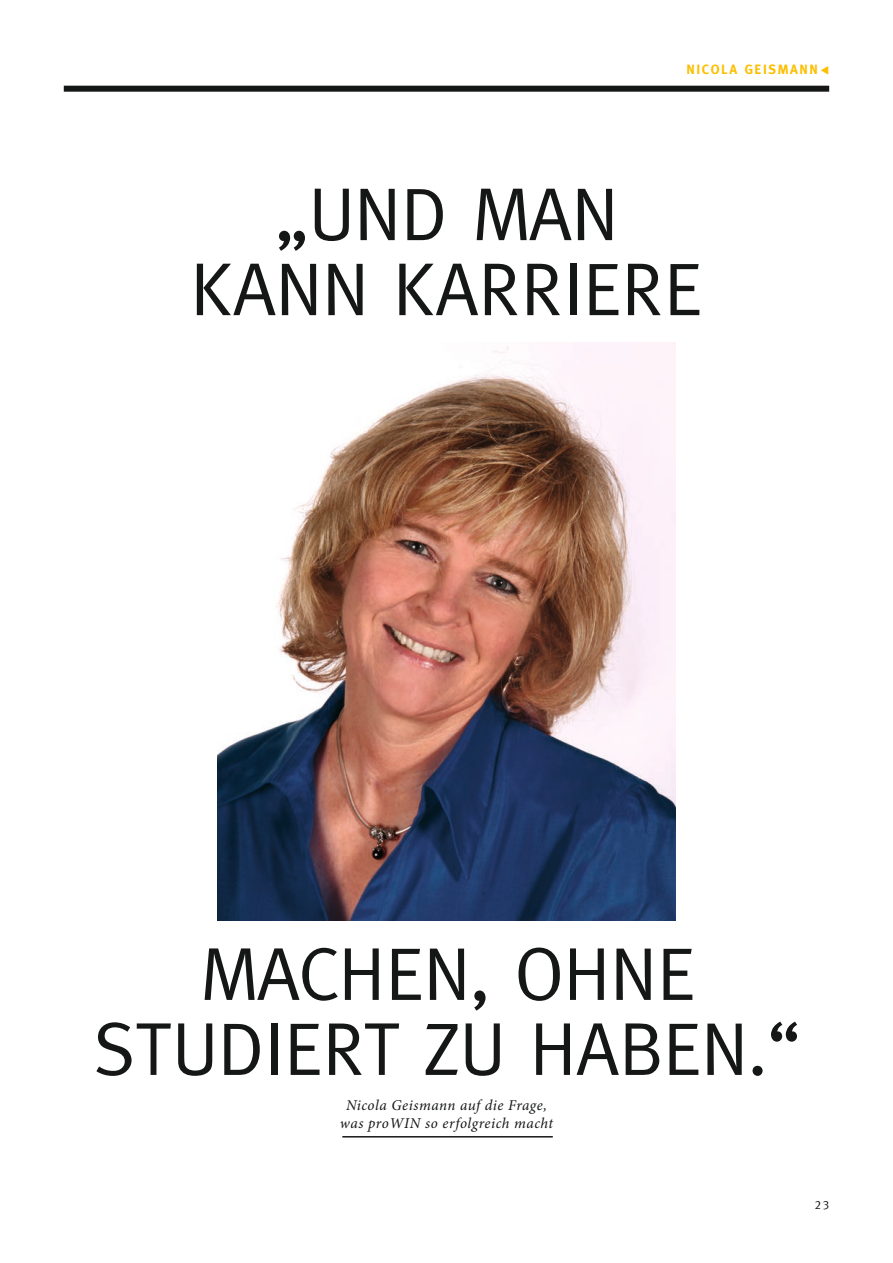
<style>
.page{position:relative;width:893px;height:1263px;background:#fff}
.page>*{position:absolute;margin:0;border:0;box-sizing:border-box;transform-origin:0 0}
.t1{font:75px/75px "Meta";letter-spacing:-.005em;color:#151616;text-align:center}
.t2{font:italic 15px/18px "Minion Pro";letter-spacing:.035em;color:#151616;text-align:center}
.t3{font:13.5px "Meta Bold Caps";letter-spacing:.12em;color:#fcbf00}
.t4{font:12px "Meta Caps";color:#151616}
</style>
<div class="page">
<div style="left:64px;top:86px;width:765px;height:6px;background:#151616"></div>
<hr style="left:342px;top:1136px;width:211px;height:1px;background:#151616">
<img style="left:218px;top:342px;width:457px;height:579px">
<p class="t3" style="left:686px;top:62px;width:133px">NICOLA GEISMANN</p>
<h1 class="t1" style="left:191px;top:176px;width:513px">„UND MAN<br>KANN KARRIERE</h1>
<h1 class="t1" style="left:94px;top:935px;width:709px">MACHEN, OHNE<br>STUDIERT ZU HABEN.“</h1>
<p class="t2" style="left:340px;top:1096px;width:215px">Nicola Geismann auf die Frage, was proWIN so erfolgreich macht</p>
<p class="t4" style="left:815px;top:1197px;width:16px">23</p>
</div>
